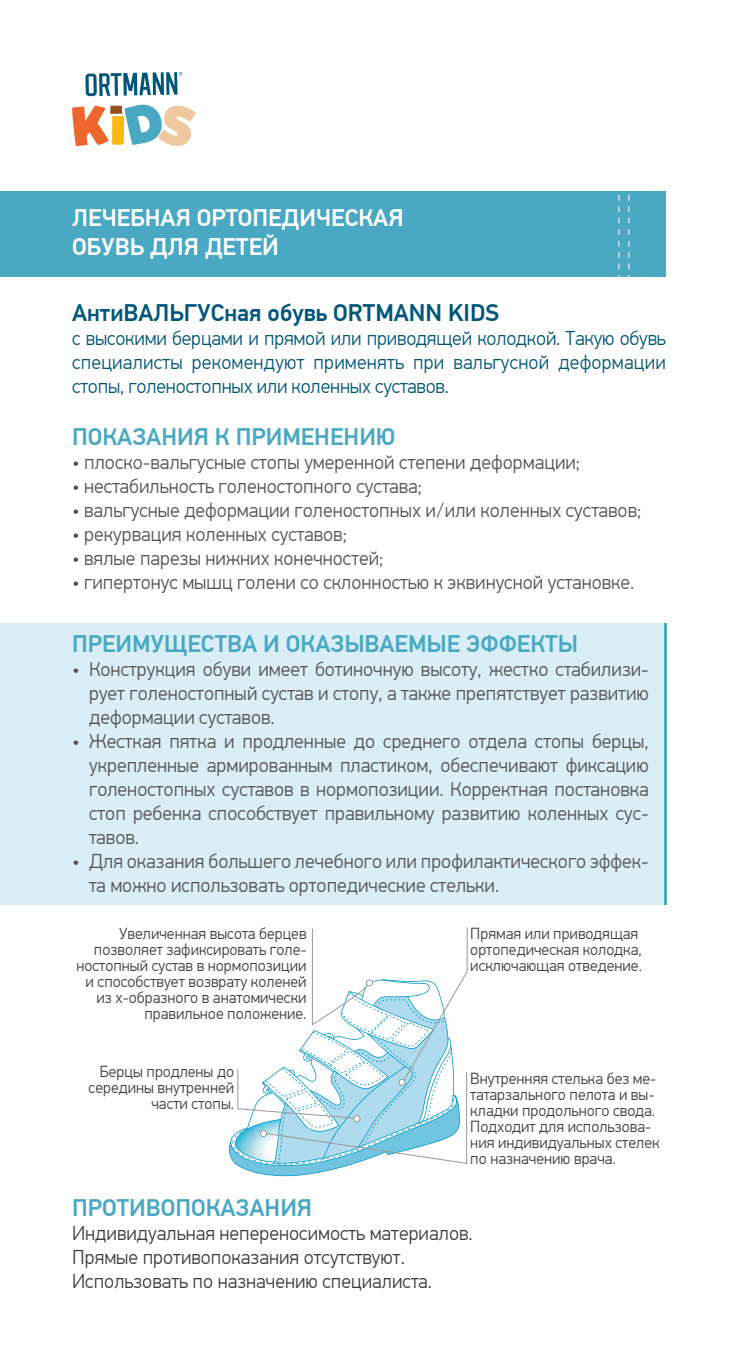
<style>
.page{position:relative;width:738px;height:1361px;background:#fff}
.page>*{position:absolute;margin:0;border:0;box-sizing:border-box;transform-origin:0 0}
.t1{font:500 24px "PF Din Text Pro";color:#4aa8c2}
.t2{font:500 24px/28.8px "PF Din Text Pro";color:#fff}
.t3{font:500 24px "PF Din Text Pro";color:#005679}
.t4{font:300 20px/24px "PF Din Text Pro";color:#525251;text-align:justify}
.t5{font:300 20px/24px "PF Din Text Pro";letter-spacing:-.01em;color:#005679;text-align:justify}
.t6{font:300 20px/24px "PF Din Text Pro";color:#3c3c3b}
.t7{font:300 16px/16px "PF Din Text Pro";color:#3c3c3b;text-align:right}
</style>
<div class="page">
<svg style="left:85px;top:72px;width:97px;height:24px"></svg>
<svg style="left:72px;top:104px;width:124px;height:42px"></svg>
<div style="left:0;top:622px;width:666px;height:282px;background:#d9eef6"></div>
<hr style="left:663px;top:622px;width:3px;height:282px;background:#4aa8c2">
<div style="left:0;top:191px;width:665px;height:86px;background:#4aa8c2"></div>
<svg style="left:229px;top:927px;width:239px;height:250px"></svg>
<svg style="left:628px;top:195px;width:1px;height:82px"></svg>
<svg style="left:618px;top:195px;width:1px;height:82px"></svg>
<p class="t2" style="left:72px;top:204px;width:333px">ЛЕЧЕБНАЯ ОРТОПЕДИЧЕСКАЯ<br>ОБУВЬ ДЛЯ ДЕТЕЙ</p>
<p class="t3" style="left:72px;top:298px;width:428px">АнтиВАЛЬГУСная обувь ORTMANN KIDS</p>
<p class="t5" style="left:72px;top:326px;width:595px">с высокими берцами и прямой или приводящей колодкой. Такую обувь специалисты рекомендуют применять при вальгусной деформации стопы, голеностопных или коленных суставов.</p>
<p class="t1" style="left:72px;top:423px;width:325px">ПОКАЗАНИЯ К ПРИМЕНЕНИЮ</p>
<p class="t4" style="left:72px;top:451px;width:509px">• плоско-вальгусные стопы умеренной степени деформации;</p>
<p class="t4" style="left:72px;top:475px;width:351px">• нестабильность голеностопного сустава;</p>
<p class="t4" style="left:72px;top:499px;width:570px">• вальгусные деформации голеностопных и/или коленных суставов;</p>
<p class="t4" style="left:72px;top:523px;width:276px">• рекурвация коленных суставов;</p>
<p class="t4" style="left:72px;top:547px;width:312px">• вялые парезы нижних конечностей;</p>
<p class="t4" style="left:72px;top:571px;width:563px">• гипертонус мышц голени со склонностью к эквинусной установке.</p>
<p class="t1" style="left:72px;top:629px;width:507px">ПРЕИМУЩЕСТВА И ОКАЗЫВАЕМЫЕ ЭФФЕКТЫ</p>
<p class="t4" style="left:89px;top:657px;width:561px;text-indent:-17px">• Конструкция обуви имеет ботиночную высоту, жестко стабилизи&shy;рует голеностопный сустав и стопу, а также препятствует развитию деформации суставов.</p>
<p class="t4" style="left:89px;top:729px;width:560px;text-indent:-17px">• Жесткая пятка и продленные до среднего отдела стопы берцы, укрепленные армированным пластиком, обеспечивают фиксацию голеностопных суставов в нормопозиции. Корректная постановка стоп ребенка способствует правильному развитию коленных сус&shy;тавов.</p>
<p class="t4" style="left:89px;top:849px;width:560px;text-indent:-17px">• Для оказания большего лечебного или профилактического эффек&shy;та можно использовать ортопедические стельки.</p>
<p class="t7" style="left:76px;top:926px;width:231px">Увеличенная высота берцев позволяет зафиксировать голе&shy;ностопный сустав в нормопозиции и способствует возврату коленей из х-образного в анатомически правильное положение.</p>
<p class="t7" style="left:470px;top:926px;width:173px;text-align:left">Прямая или приводящая ортопедическая колодка, исключающая отведение.</p>
<p class="t7" style="left:88px;top:1063px;width:147px">Берцы продлены до середины внутренней части стопы.</p>
<p class="t7" style="left:470px;top:1070px;width:191px;text-align:left">Внутренняя стелька без ме&shy;татарзального пелота и вы&shy;кладки продольного свода.<br>Подходит для использова&shy;ния индивидуальных стелек по назначению врача.</p>
<p class="t1" style="left:72px;top:1193px;width:241px">ПРОТИВОПОКАЗАНИЯ</p>
<p class="t6" style="left:72px;top:1221px;width:401px">Индивидуальная непереносимость материалов.<br>Прямые противопоказания отсутствуют.<br>Использовать по назначению специалиста.</p>
</div>
